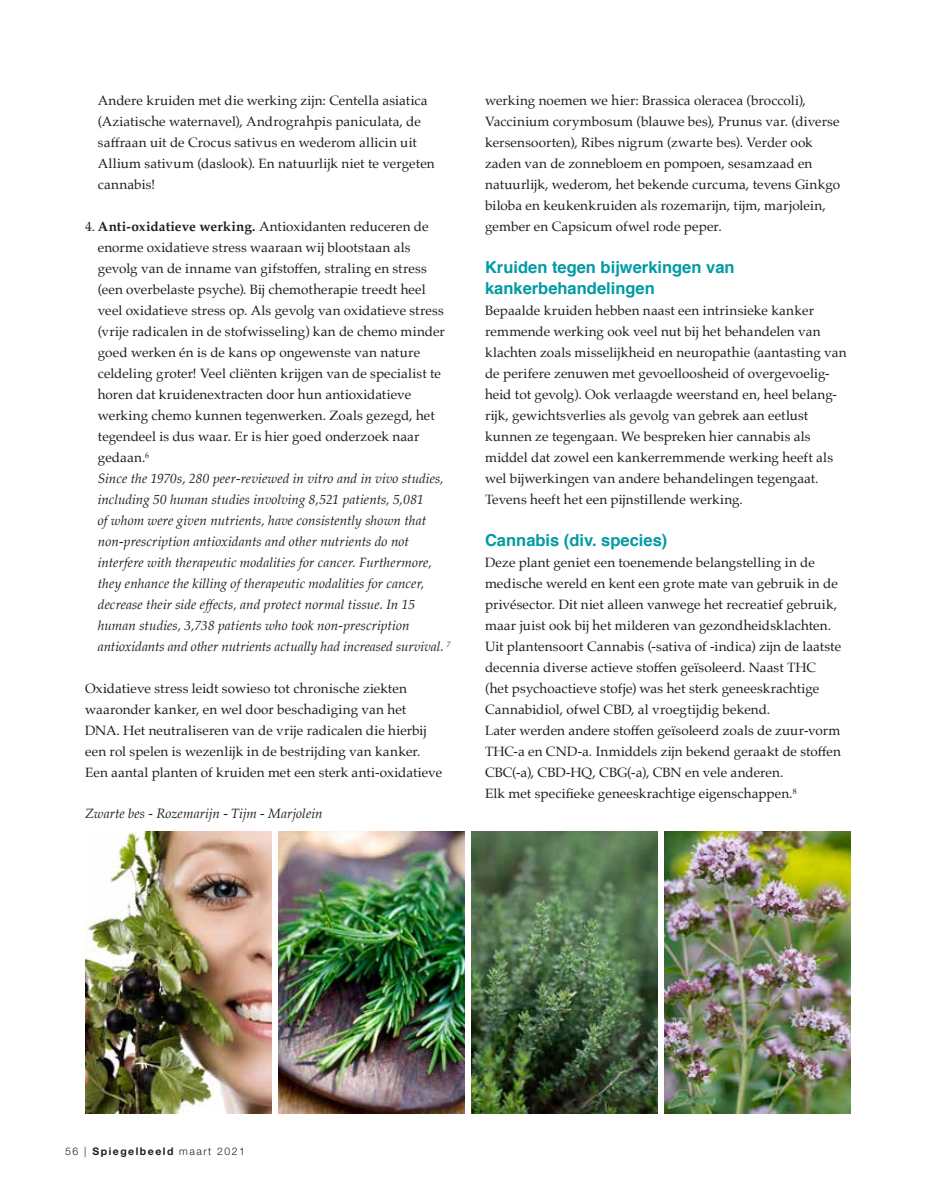
<style>
.page{position:relative;width:936px;height:1191px;background:#fff}
.page>*{position:absolute;margin:0;border:0;box-sizing:border-box;transform-origin:0 0}
.t1{font:700 16.5px/21px "Helvetica";color:#009ba4}
.t2{font:13.5px/21px "Palatino";letter-spacing:.005em;color:#1d1d1b}
.t3{font:italic 13.5px "Palatino";letter-spacing:.005em;color:#1d1d1b}
.t4{font:300 10.5px "Helvetica Neue LT";letter-spacing:.14em;color:#1d1d1b}
.s1{font-weight:700}
.s2{font-style:italic}
</style>
<div class="page">
<img style="left:85px;top:831px;width:187px;height:282px">
<img style="left:278px;top:831px;width:187px;height:282px">
<img style="left:471px;top:831px;width:186px;height:282px">
<img style="left:664px;top:831px;width:186px;height:282px">
<p class="t2" style="left:98px;top:90px;width:338px">Andere kruiden met die werking zijn: Centella asiatica (Aziatische waternavel), Andrograhpis paniculata, de saffraan uit de Crocus sativus en wederom allicin uit Allium sativum (daslook). En natuurlijk niet te vergeten cannabis!</p>
<p class="t2" style="left:98px;top:216px;width:354px;text-indent:-13px">4. <span class="s1">Anti-oxidatieve werking.</span> Antioxidanten reduceren de enorme oxidatieve stress waaraan wij blootstaan als gevolg van de inname van gifstoffen, straling en stress (een overbelaste psyche). Bij chemotherapie treedt heel veel oxidatieve stress op. Als gevolg van oxidatieve stress (vrije radicalen in de stofwisseling) kan de chemo minder goed werken én is de kans op ongewenste van nature celdeling groter! Veel cliënten krijgen van de specialist te horen dat kruidenextracten door hun antioxidatieve werking chemo kunnen tegenwerken. Zoals gezegd, het tegendeel is dus waar. Er is hier goed onderzoek naar gedaan.<sup>6<br></sup><span class="s2">Since the 1970s, 280 peer-reviewed in vitro and in vivo studies, including 50 human studies involving 8,521 patients, 5,081<br>of whom were given nutrients, have consistently shown that non-prescription antioxidants and other nutrients do not interfere with therapeutic modalities for cancer. Furthermore, they enhance the killing of therapeutic modalities for cancer, decrease their side effects, and protect normal tissue. In 15 human studies, 3,738 patients who took non-prescription antioxidants and other nutrients actually had increased survival.</span> <sup>7</sup></p>
<p class="t2" style="left:85px;top:678px;width:358px">Oxidatieve stress leidt sowieso tot chronische ziekten waaronder kanker, en wel door beschadiging van het DNA. Het neutraliseren van de vrije radicalen die hierbij een rol spelen is wezenlijk in de bestrijding van kanker.<br>Een aantal planten of kruiden met een sterk anti-oxidatieve</p>
<p class="t3" style="left:85px;top:801px;width:239px">Zwarte bes - Rozemarijn - Tijm - Marjolein</p>
<p class="t2" style="left:485px;top:90px;width:356px">werking noemen we hier: Brassica oleracea (broccoli), Vaccinium corymbosum (blauwe bes), Prunus var. (diverse kersensoorten), Ribes nigrum (zwarte bes). Verder ook zaden van de zonnebloem en pompoen, sesamzaad en natuurlijk, wederom, het bekende curcuma, tevens Ginkgo biloba en keukenkruiden als rozemarijn, tijm, marjolein, gember en Capsicum ofwel rode peper.</p>
<p class="t1" style="left:485px;top:257px;width:251px">Kruiden tegen bijwerkingen van kankerbehandelingen</p>
<p class="t2" style="left:485px;top:300px;width:363px">Bepaalde kruiden hebben naast een intrinsieke kanker remmende werking ook veel nut bij het behandelen van klachten zoals misselijkheid en neuropathie (aantasting van de perifere zenuwen met gevoelloosheid of overgevoelig&shy;heid tot gevolg). Ook verlaagde weerstand en, heel belang&shy;rijk, gewichtsverlies als gevolg van gebrek aan eetlust kunnen ze tegengaan. We bespreken hier cannabis als middel dat zowel een kankerremmende werking heeft als wel bijwerkingen van andere behandelingen tegengaat.<br>Tevens heeft het een pijnstillende werking.</p>
<p class="t1" style="left:485px;top:530px;width:184px">Cannabis (div. species)</p>
<p class="t2" style="left:485px;top:552px;width:357px">Deze plant geniet een toenemende belangstelling in de medische wereld en kent een grote mate van gebruik in de privésector. Dit niet alleen vanwege het recreatief gebruik, maar juist ook bij het milderen van gezondheidsklachten.<br>Uit plantensoort Cannabis (-sativa of -indica) zijn de laatste decennia diverse actieve stoffen geïsoleerd. Naast THC (het psychoactieve stofje) was het sterk geneeskrachtige Cannabidiol, ofwel CBD, al vroegtijdig bekend.<br>Later werden andere stoffen geïsoleerd zoals de zuur-vorm THC-a en CND-a. Inmiddels zijn bekend geraakt de stoffen CBC(-a), CBD-HQ, CBG(-a), CBN en vele anderen.<br>Elk met specifieke geneeskrachtige eigenschappen.<sup>8</sup></p>
<p class="t4" style="left:65px;top:1145px;width:181px">56 | <span class="s1">Spiegelbeeld</span> maart 2021</p>
</div>
